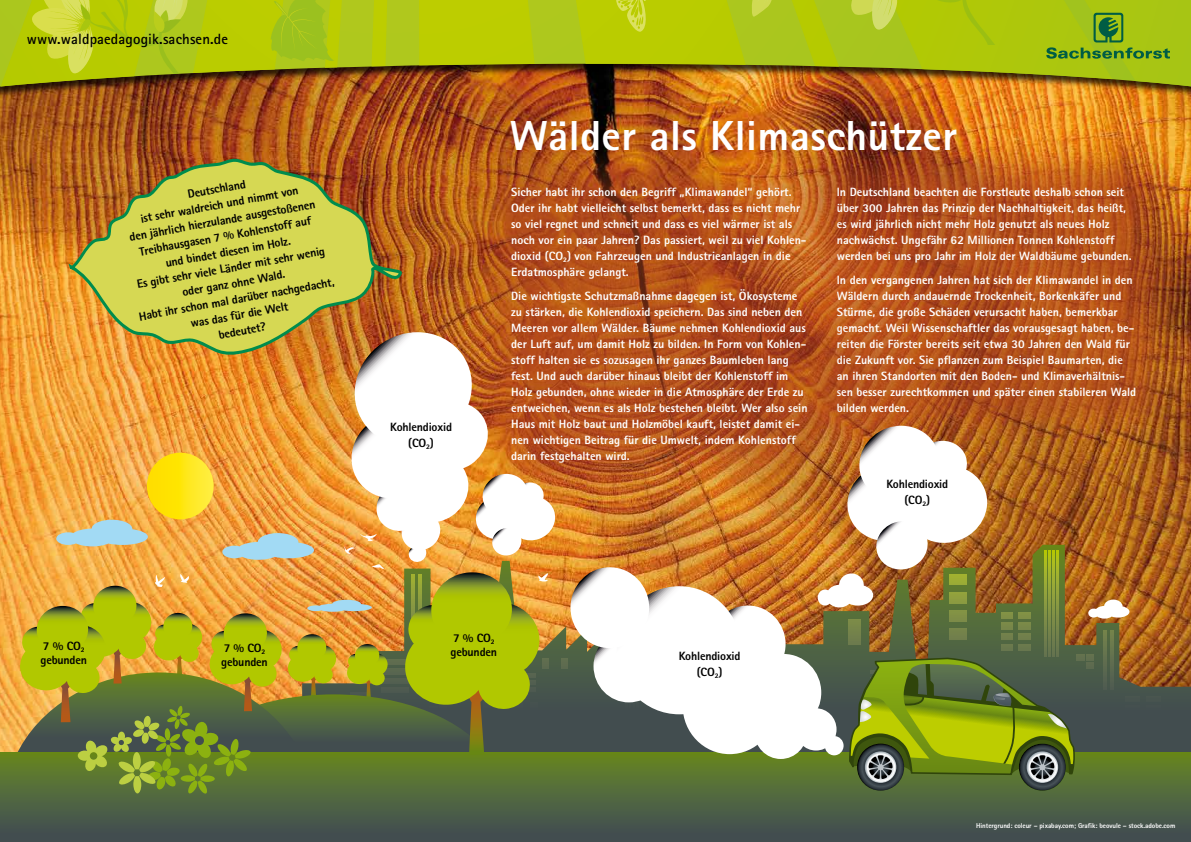
<style>
.page{position:relative;width:1191px;height:842px;background:#fff}
.page>*{position:absolute;margin:0;border:0;box-sizing:border-box;transform-origin:0 0}
.t1{font:800 42px "Rotis Sans Serif";letter-spacing:.01em;color:#fff}
.t2{font:700 14.8px "Rotis Sans Serif";letter-spacing:.01em;color:#000}
.t3{font:800 12px/16px "Rotis Sans Serif";color:#fff}
.t4{font:800 12px/16px "Rotis Sans Serif";letter-spacing:-.015em;color:#000;text-align:center}
.t5{font:800 7px "Rotis Sans Serif";letter-spacing:-.01em;color:#fff}
.s1{font-family:"Rotis Sans Serif Pro"}
</style>
<div class="page">
<img style="left:0;top:98px;width:1191px;height:654px">
<div style="left:786px;top:136px;width:399px;height:328px;background:#ae421c;opacity:.6"></div>
<div style="left:460px;top:136px;width:397px;height:377px;background:#ae421c;opacity:.61"></div>
<div style="left:0;top:0;width:1191px;height:98px;background:#000;opacity:.75"></div>
<img style="left:1px;top:0;width:1190px;height:87px">
<svg style="left:616px;top:0;width:59px;height:32px;background:#c0d012"></svg>
<svg style="left:846px;top:0;width:149px;height:45px;background:#b1c918"></svg>
<svg style="left:752px;top:0;width:20px;height:17px"></svg>
<svg style="left:32px;top:0;width:159px;height:87px;background:#afbc1b"></svg>
<svg style="left:269px;top:0;width:65px;height:64px;background:#a5c418"></svg>
<svg style="left:1046px;top:13px;width:124px;height:46px;background:#88b11c"></svg>
<svg style="left:1129px;top:545px;width:62px;height:207px;background:#8a5a29"></svg>
<div style="left:1146px;top:696px;width:14px;height:5px;background:#48544f"></div>
<div style="left:1125px;top:696px;width:14px;height:5px;background:#48544f"></div>
<div style="left:1146px;top:705px;width:14px;height:6px;background:#434e4f"></div>
<div style="left:1125px;top:705px;width:14px;height:6px;background:#434e4f"></div>
<div style="left:1146px;top:714px;width:14px;height:6px;background:#424d4f"></div>
<div style="left:1125px;top:714px;width:14px;height:6px;background:#424d4f"></div>
<div style="left:1146px;top:724px;width:14px;height:5px;background:#424d4f"></div>
<div style="left:1125px;top:724px;width:14px;height:5px;background:#424d4f"></div>
<div style="left:0;top:752px;width:1191px;height:90px;background:linear-gradient(to bottom,#668721,#3f4a56)"></div>
<img style="left:16px;top:332px;width:1113px;height:462px">
<img style="left:51px;top:95px;width:357px;height:321px">
<p class="t2" style="left:27px;top:30px;width:203px">www.waldpaedagogik<span class="s1">.sachsen.de</span></p>
<p class="t4" style="left:118px;top:198px;width:200px;rotate:-10deg">Deutschland<br>ist sehr waldreich und nimmt von<br>den jährlich hierzulande ausgestoßenen<br>Treibhausgasen 7 % Kohlenstoff auf<br>und bindet diesen im Holz.<br>Es gibt sehr viele Länder mit sehr wenig oder ganz ohne Wald.<br>Habt ihr schon mal darüber nachgedacht, was das für die Welt<br>bedeutet?</p>
<p class="t4" style="left:41px;top:639px;width:48px;line-height:14px;text-align:left">7 % CO<sub>2 </sub>gebunden</p>
<p class="t4" style="left:221px;top:641px;width:48px;line-height:14px;text-align:left">7 % CO<sub>2 </sub>gebunden</p>
<p class="t4" style="left:390px;top:419px;width:63px">Kohlendioxid (CO<sub>2</sub>)</p>
<h1 class="t1" style="left:510px;top:110px;width:449px">Wälder als Klimaschützer</h1>
<p class="t3" style="left:511px;top:184px;width:296px">Sicher habt ihr schon den Begriff „Klimawandel“ gehört.<br>Oder ihr habt vielleicht selbst bemerkt, dass es nicht mehr so viel regnet und schneit und dass es viel wärmer ist als noch vor ein paar Jahren? Das passiert, weil zu viel Kohlen&shy;dioxid (CO<sub>2</sub>) von Fahrzeugen und Industrieanlagen in die Erdatmosphäre gelangt.</p>
<p class="t3" style="left:511px;top:288px;width:298px">Die wichtigste Schutzmaßnahme dagegen ist, Ökosysteme zu stärken, die Kohlendioxid speichern. Das sind neben den Meeren vor allem Wälder. Bäume nehmen Kohlendioxid aus der Luft auf, um damit Holz zu bilden. In Form von Kohlen&shy;stoff halten sie es sozusagen ihr ganzes Baumleben lang fest. Und auch darüber hinaus bleibt der Kohlenstoff im Holz gebunden, ohne wieder in die Atmosphäre der Erde zu entweichen, wenn es als Holz bestehen bleibt. Wer also sein Haus mit Holz baut und Holzmöbel kauft, leistet damit ei&shy;nen wichtigen Beitrag für die Umwelt, indem Kohlenstoff darin festgehalten wird.</p>
<p class="t3" style="left:837px;top:184px;width:296px">In Deutschland beachten die Forstleute deshalb schon seit über 300 Jahren das Prinzip der Nachhaltigkeit, das heißt, es wird jährlich nicht mehr Holz genutzt als neues Holz nachwächst. Ungefähr 62 Millionen Tonnen Kohlenstoff werden bei uns pro Jahr im Holz der Waldbäume gebunden.</p>
<p class="t3" style="left:837px;top:272px;width:301px">In den vergangenen Jahren hat sich der Klimawandel in den Wäldern durch andauernde Trockenheit, Borkenkäfer und Stürme, die große Schäden verursacht haben, bemerkbar gemacht. Weil Wissenschaftler das vorausgesagt haben, be&shy;reiten die Förster bereits seit etwa 30 Jahren den Wald für die Zukunft vor. Sie pflanzen zum Beispiel Baumarten, die an ihren Standorten mit den Boden- und Klimaverhältnis&shy;sen besser zurechtkommen und später einen stabileren Wald bilden werden.</p>
<p class="t4" style="left:886px;top:475px;width:63px">Kohlendioxid (CO<sub>2</sub>)</p>
<p class="t4" style="left:450px;top:631px;width:48px;line-height:14px;text-align:left">7 % CO<sub>2 </sub>gebunden</p>
<p class="t4" style="left:678px;top:647px;width:63px">Kohlendioxid (CO<sub>2</sub>)</p>
<p class="t5" style="left:976px;top:821px;width:201px">Hintergrund: coleur – pixabay.com; Grafik: beovule – stock.adobe.com</p>
</div>
